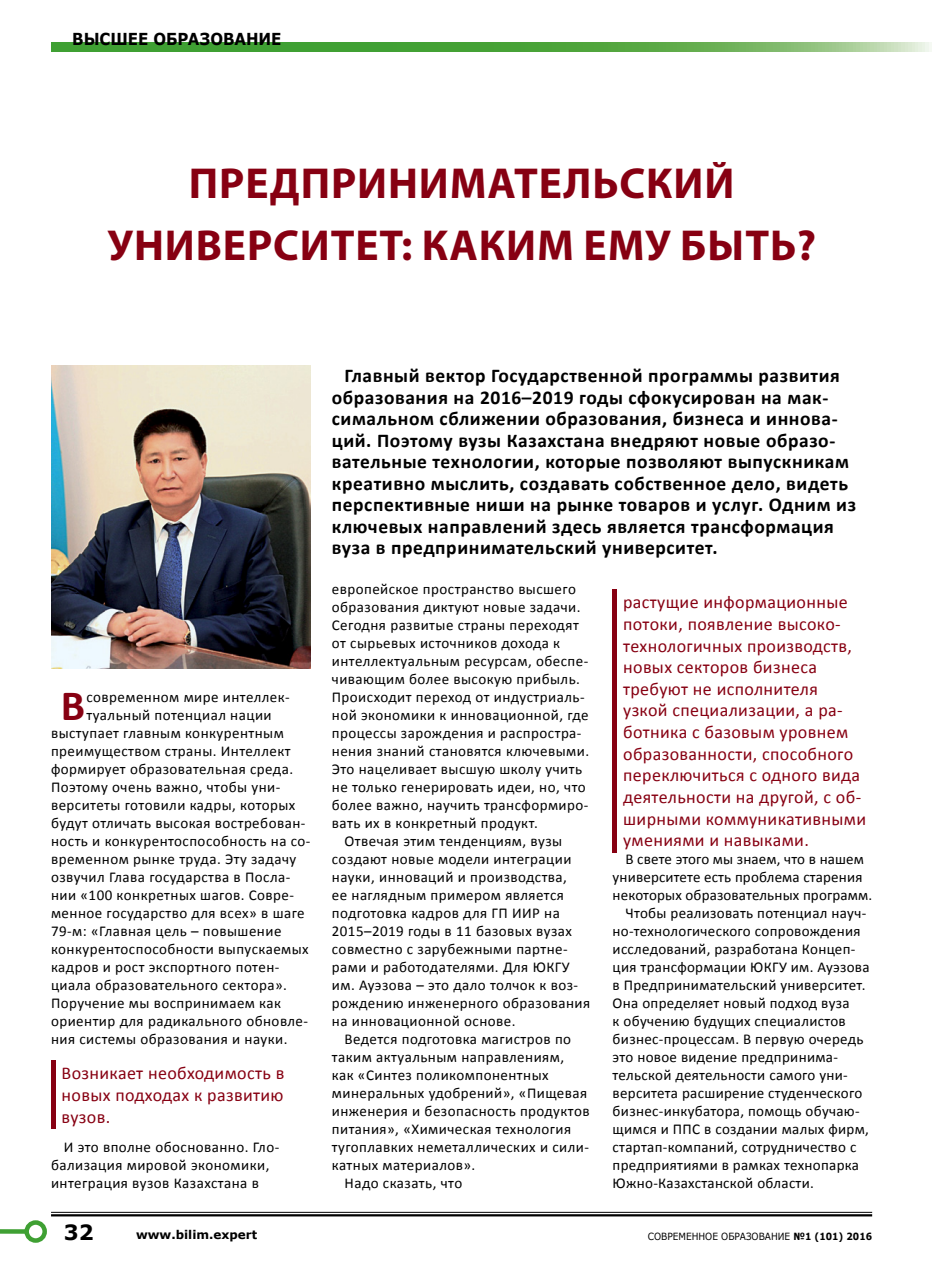
<style>
.page{position:relative;width:936px;height:1263px;background:#fff}
.page>*{position:absolute;margin:0;border:0;box-sizing:border-box;transform-origin:0 0}
.t1{font:700 43.5px/61.5px "Myriad Pro";letter-spacing:.02em;color:#870012;text-align:center}
.t2{font:700 43.35px "Calibri";color:#870012}
.t3{font:700 21px "Verdana";color:#000}
.t4{font:700 19.5px/21.5px "Calibri";letter-spacing:.03em;color:#000}
.t5{font:18px/21.6px "Calibri";letter-spacing:.02em;color:#870012;text-align:justify}
.t6{font:700 16.5px "Verdana";letter-spacing:-.005em;color:#000;scale:.91 1}
.t7{font:15px/18px "Calibri";letter-spacing:.03em;color:#000}
.t8{font:15px "Calibri";letter-spacing:.01em;color:#000}
.t9{font:700 12px "Verdana";color:#000}
.t10{font:9.9px "Verdana";color:#000;scale:.91 1}
.s1{font-weight:700}
</style>
<div class="page">
<div style="left:51px;top:1060px;width:5px;height:69px;background:#870012"></div>
<div style="left:612px;top:589px;width:5px;height:263px;background:#870012"></div>
<img style="left:51px;top:366px;width:259px;height:303px">
<hr style="left:51px;top:1212px;width:821px;height:1px;background:#000">
<hr style="left:51px;top:1214px;width:821px;height:2px;background:#000">
<svg style="left:51px;top:43px;width:880px;height:8px;background:#5cac4d"></svg>
<div style="left:0;top:1229px;width:27px;height:5px;background:#3fa033"></div>
<div style="left:24px;top:1220px;width:23px;height:23px;border:4px solid #3fa033;border-radius:50%"></div>
<p class="t6" style="left:72px;top:27px;width:231px">ВЫСШЕЕ ОБРАЗОВАНИЕ</p>
<h1 class="t1" style="left:108px;top:152px;width:710px">ПРЕДПРИНИМАТЕЛЬСКИЙ<br>УНИВЕРСИТЕТ: КАКИМ ЕМУ БЫТЬ?</h1>
<h2 class="t2" style="left:61px;top:678px;width:26px">В</h2>
<p class="t7" style="left:86px;top:688px;width:205px">современном мире интеллек-</p>
<p class="t7" style="left:86px;top:706px;width:187px">туальный потенциал нации</p>
<p class="t7" style="left:51px;top:724px;width:234px">выступает главным конкурентным</p>
<p class="t7" style="left:51px;top:742px;width:241px">преимуществом страны. Интеллект</p>
<p class="t7" style="left:51px;top:760px;width:244px">формирует образовательная среда.</p>
<p class="t7" style="left:51px;top:778px;width:231px">Поэтому очень важно, чтобы уни-</p>
<p class="t7" style="left:51px;top:796px;width:246px">верситеты готовили кадры, которых</p>
<p class="t7" style="left:51px;top:814px;width:256px">будут отличать высокая востребован-</p>
<p class="t7" style="left:51px;top:832px;width:261px">ность и конкурентоспособность на со-</p>
<p class="t7" style="left:51px;top:850px;width:247px">временном рынке труда. Эту задачу</p>
<p class="t7" style="left:51px;top:868px;width:241px">озвучил Глава государства в Посла-</p>
<p class="t7" style="left:51px;top:886px;width:244px">нии «100 конкретных шагов. Совре-</p>
<p class="t7" style="left:51px;top:904px;width:255px">менное государство для всех» в шаге</p>
<p class="t7" style="left:51px;top:922px;width:232px">79-м: «Главная цель – повышение</p>
<p class="t7" style="left:51px;top:940px;width:259px">конкурентоспособности выпускаемых</p>
<p class="t7" style="left:51px;top:958px;width:230px">кадров и рост экспортного потен-</p>
<p class="t7" style="left:51px;top:976px;width:237px">циала образовательного сектора».</p>
<p class="t7" style="left:51px;top:994px;width:231px">Поручение мы воспринимаем как</p>
<p class="t7" style="left:51px;top:1012px;width:258px">ориентир для радикального обновле-</p>
<p class="t7" style="left:51px;top:1030px;width:238px">ния системы образования и науки.</p>
<p class="t5" style="left:62px;top:1063px;width:224px">Возникает необходимость в новых подходах к развитию вузов.</p>
<p class="t7" style="left:51px;top:1138px;width:230px;text-indent:13px">И это вполне обоснованно. Гло&shy;бализация мировой экономики, интеграция вузов Казахстана в</p>
<p class="t4" style="left:332px;top:365px;width:525px;text-indent:13px">Главный вектор Государственной программы развития образования на 2016–2019 годы сфокусирован на мак&shy;симальном сближении образования, бизнеса и иннова&shy;ций. Поэтому вузы Казахстана внедряют новые образо&shy;вательные технологии, которые позволяют выпускникам креативно мыслить, создавать собственное дело, видеть перспективные ниши на рынке товаров и услуг. Одним из ключевых направлений здесь является трансформация вуза в предпринимательский университет.</p>
<p class="t7" style="left:332px;top:580px;width:245px">европейское пространство высшего</p>
<p class="t7" style="left:332px;top:598px;width:250px">образования диктуют новые задачи.</p>
<p class="t7" style="left:332px;top:616px;width:248px">Сегодня развитые страны переходят</p>
<p class="t7" style="left:332px;top:634px;width:230px">от сырьевых источников дохода к</p>
<p class="t7" style="left:332px;top:652px;width:258px">интеллектуальным ресурсам, обеспе-</p>
<p class="t7" style="left:332px;top:670px;width:249px">чивающим более высокую прибыль.</p>
<p class="t7" style="left:332px;top:688px;width:254px">Происходит переход от индустриаль-</p>
<p class="t7" style="left:332px;top:706px;width:258px">ной экономики к инновационной, где</p>
<p class="t7" style="left:332px;top:724px;width:251px">процессы зарождения и распростра-</p>
<p class="t7" style="left:332px;top:742px;width:259px">нения знаний становятся ключевыми.</p>
<p class="t7" style="left:332px;top:760px;width:252px">Это нацеливает высшую школу учить</p>
<p class="t7" style="left:332px;top:778px;width:255px">не только генерировать идеи, но, что</p>
<p class="t7" style="left:332px;top:796px;width:258px">более важно, научить трансформиро-</p>
<p class="t7" style="left:332px;top:814px;width:208px">вать их в конкретный продукт.</p>
<p class="t7" style="left:344px;top:832px;width:219px">Отвечая этим тенденциям, вузы</p>
<p class="t7" style="left:332px;top:850px;width:241px">создают новые модели интеграции</p>
<p class="t7" style="left:332px;top:868px;width:236px">науки, инноваций и производства,</p>
<p class="t7" style="left:332px;top:886px;width:234px">ее наглядным примером является</p>
<p class="t7" style="left:332px;top:904px;width:229px">подготовка кадров для ГП ИИР на</p>
<p class="t7" style="left:332px;top:922px;width:241px">2015–2019 годы в 11 базовых вузах</p>
<p class="t7" style="left:332px;top:940px;width:237px">совместно с зарубежными партне-</p>
<p class="t7" style="left:332px;top:958px;width:239px">рами и работодателями. Для ЮКГУ</p>
<p class="t7" style="left:332px;top:976px;width:248px">им. Ауэзова – это дало толчок к воз-</p>
<p class="t7" style="left:332px;top:994px;width:260px">рождению инженерного образования</p>
<p class="t7" style="left:332px;top:1012px;width:185px">на инновационной основе.</p>
<p class="t7" style="left:344px;top:1030px;width:228px">Ведется подготовка магистров по</p>
<p class="t7" style="left:332px;top:1048px;width:234px">таким актуальным направлениям,</p>
<p class="t7" style="left:332px;top:1066px;width:218px">как «Синтез поликомпонентных</p>
<p class="t7" style="left:332px;top:1084px;width:257px">минеральных удобрений», «Пищевая</p>
<p class="t7" style="left:332px;top:1102px;width:259px">инженерия и безопасность продуктов</p>
<p class="t7" style="left:332px;top:1120px;width:241px">питания», «Химическая технология</p>
<p class="t7" style="left:332px;top:1138px;width:259px">тугоплавких неметаллических и сили-</p>
<p class="t7" style="left:332px;top:1156px;width:145px">катных материалов».</p>
<p class="t7" style="left:344px;top:1174px;width:119px">Надо сказать, что</p>
<p class="t5" style="left:623px;top:592px;width:244px;text-align:left">растущие информационные потоки, появление высоко&shy;технологичных производств, новых секторов бизнеса требуют не исполнителя узкой специализации, а ра&shy;ботника с базовым уровнем образованности, способного переключиться с одного вида деятельности на другой, с об&shy;ширными коммуникативными умениями и навыками.</p>
<p class="t8" style="left:625px;top:850px;width:240px">В свете этого мы знаем, что в нашем</p>
<p class="t8" style="left:612px;top:868px;width:251px">университете есть проблема старения</p>
<p class="t8" style="left:612px;top:886px;width:261px">некоторых образовательных программ.</p>
<p class="t7" style="left:625px;top:904px;width:242px">Чтобы реализовать потенциал науч-</p>
<p class="t7" style="left:612px;top:922px;width:249px">но-технологического сопровождения</p>
<p class="t7" style="left:612px;top:940px;width:244px">исследований, разработана Концеп-</p>
<p class="t7" style="left:612px;top:958px;width:258px">ция трансформации ЮКГУ им. Ауэзова</p>
<p class="t7" style="left:612px;top:976px;width:254px">в Предпринимательский университет.</p>
<p class="t7" style="left:612px;top:994px;width:238px">Она определяет новый подход вуза</p>
<p class="t7" style="left:612px;top:1012px;width:235px">к обучению будущих специалистов</p>
<p class="t7" style="left:612px;top:1030px;width:252px">бизнес-процессам. В первую очередь</p>
<p class="t7" style="left:612px;top:1048px;width:227px">это новое видение предпринима-</p>
<p class="t7" style="left:612px;top:1066px;width:237px">тельской деятельности самого уни-</p>
<p class="t7" style="left:612px;top:1084px;width:251px">верситета расширение студенческого</p>
<p class="t7" style="left:612px;top:1102px;width:248px">бизнес-инкубатора, помощь обучаю-</p>
<p class="t7" style="left:612px;top:1120px;width:258px">щимся и ППС в создании малых фирм,</p>
<p class="t7" style="left:612px;top:1138px;width:245px">стартап-компаний, сотрудничество с</p>
<p class="t7" style="left:612px;top:1156px;width:248px">предприятиями в рамках технопарка</p>
<p class="t7" style="left:612px;top:1174px;width:203px">Южно-Казахстанской области.</p>
<h3 class="t3" style="left:64px;top:1217px;width:31px">32</h3>
<p class="t9" style="left:136px;top:1226px;width:123px">www.bilim.expert</p>
<p class="t10" style="left:647px;top:1229px;width:248px">СОВРЕМЕННОЕ ОБРАЗОВАНИЕ <span class="s1">№1 (101) 2016</span></p>
</div>
